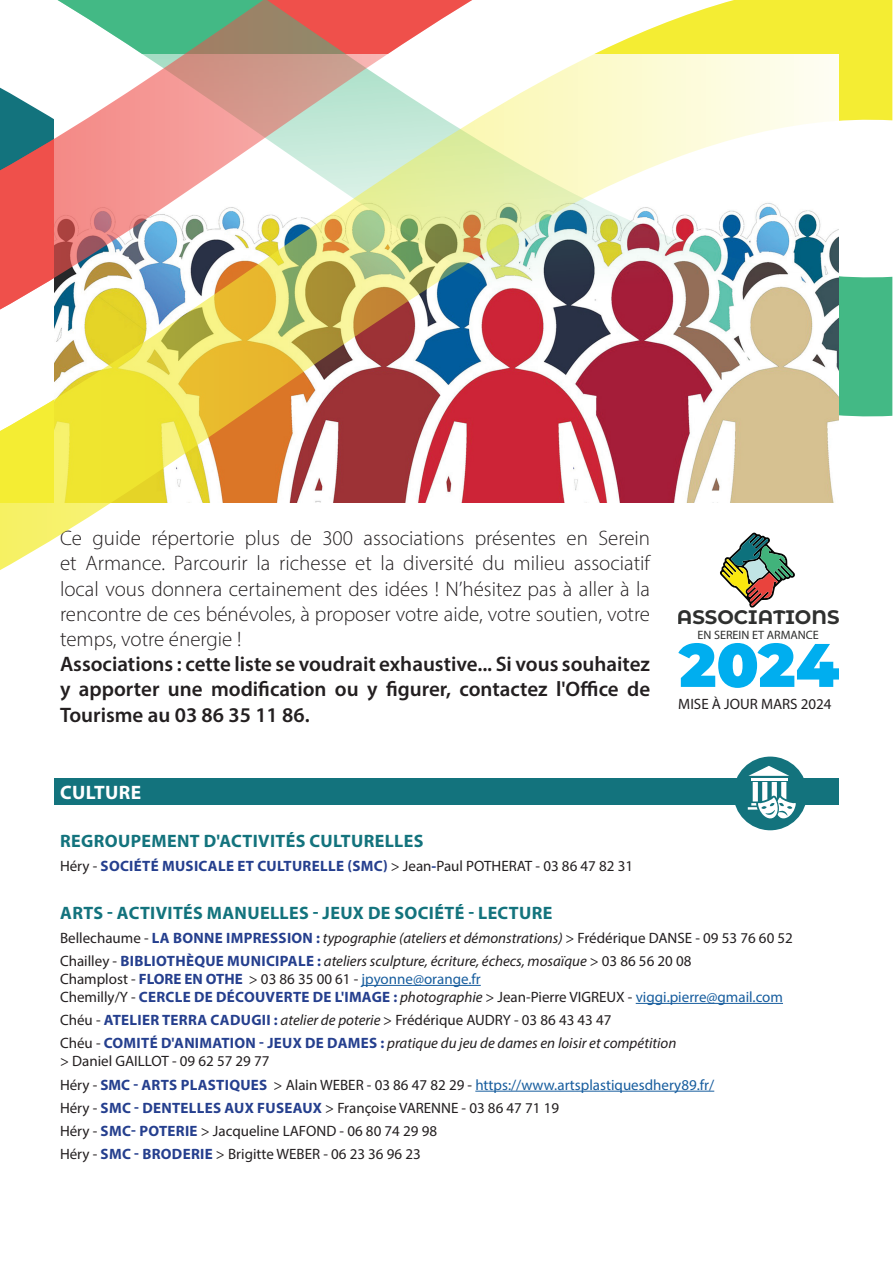
<style>
.page{position:relative;width:893px;height:1263px;background:#fff}
.page>*{position:absolute;margin:0;border:0;box-sizing:border-box;transform-origin:0 0}
.t1{font:300 21px/25.2px "Myriad Pro";color:#231f20;text-align:justify}
.t2{font:600 21px/25.2px "Myriad Pro";color:#231f20;text-align:justify}
.t3{font:700 19.65px "Montserrat Alternates";color:#2f302f}
.t4{font:700 19.5px "Myriad Pro";letter-spacing:.02em;color:#fff}
.t5{font:700 18px "Myriad Pro";letter-spacing:.02em;color:#13737d}
.t6{font:15px/23.2px "Myriad Pro";color:#231f20}
.t7{font:italic 15px/23.2px "Myriad Pro";color:#231f20}
.t8{font:12.15px "Myriad Pro";color:#2f302f}
.s1{font-weight:700;color:#253f8e}
.s2{font-style:normal}
.s3{font-weight:700;font-style:normal;color:#253f8e}
.s4{color:#175d9e}
.s5{font-style:italic}
</style>
<div class="page">
<div style="left:54px;top:778px;width:785px;height:27px;background:#13737d"></div>
<hr style="left:362px;top:985px;width:119px;height:1px;background:#175d9e">
<hr style="left:636px;top:1003px;width:147px;height:1px;background:#175d9e">
<hr style="left:475px;top:1091px;width:239px;height:1px;background:#175d9e">
<svg style="left:0;top:0;width:892px;height:570px"></svg>
<div style="left:733px;top:756px;width:74px;height:74px;background:#13737d;border-radius:50%"></div>
<hr style="left:751px;top:778px;width:37px;height:2px;background:#fff">
<svg style="left:748px;top:766px;width:41px;height:10px"></svg>
<svg style="left:748px;top:782px;width:48px;height:38px"></svg>
<svg style="left:678px;top:643px;width:161px;height:45px"></svg>
<svg style="left:719px;top:532px;width:76px;height:76px"></svg>
<p class="t1" style="left:60px;top:525px;width:592px">Ce guide répertorie plus de 300 associations présentes en Serein et Armance. Parcourir la richesse et la diversité du milieu associatif local vous donnera certainement des idées ! N’hésitez pas à aller à la rencontre de ces bénévoles, à proposer votre aide, votre soutien, votre temps, votre énergie !</p>
<h1 class="t2" style="left:60px;top:651px;width:592px">Associations : cette liste se voudrait exhaustive... Si vous souhaitez y apporter une modification ou y figurer, contactez l'Office de Tourisme au 03 86 35 11 86.</h1>
<h2 class="t3" style="left:677px;top:603px;width:164px">ASSOCIATIONS</h2>
<p class="t8" style="left:697px;top:627px;width:123px">EN SEREIN ET ARMANCE</p>
<p class="t6" style="left:678px;top:692px;width:155px">MISE À JOUR MARS 2024</p>
<h3 class="t4" style="left:60px;top:779px;width:83px">CULTURE</h3>
<p class="t5" style="left:60px;top:829px;width:365px">REGROUPEMENT D'ACTIVITÉS CULTURELLES</p>
<p class="t6" style="left:60px;top:854px;width:575px">Héry - <span class="s1">SOCIÉTÉ MUSICALE ET CULTURELLE (SMC)</span> &gt; Jean<span class="s1">-</span>Paul POTHERAT - 03 86 47 82 31</p>
<p class="t5" style="left:60px;top:901px;width:494px">ARTS - ACTIVITÉS MANUELLES - JEUX DE SOCIÉTÉ - LECTURE</p>
<p class="t7" style="left:60px;top:926px;width:734px"><span class="s2">Bellechaume -</span> <span class="s3">LA BONNE IMPRESSION :</span> typographie (ateliers et démonstrations) <span class="s2">&gt; Frédérique DANSE - 09 53 76 60 52<br>Chailley -</span> <span class="s3">BIBLIOTHÈQUE MUNICIPALE :</span> ateliers sculpture, écriture, échecs, mosaïque <span class="s2">&gt; 03 86 56 20 08</span></p>
<p class="t6" style="left:60px;top:970px;width:724px;line-height:18px">Champlost - <span class="s1">FLORE EN OTHE</span> &gt; 03 86 35 00 61 - <span class="s4">jpyonne@orange.fr<br></span>Chemilly/Y - <span class="s1">CERCLE DE DÉCOUVERTE DE L'IMAGE :</span> <span class="s5">photographie</span> &gt; Jean-Pierre VIGREUX - <span class="s4">viggi.pierre@gmail.com</span></p>
<p class="t7" style="left:60px;top:1008px;width:618px"><span class="s2">Chéu -</span> <span class="s3">ATELIER TERRA CADUGII :</span> atelier de poterie <span class="s2">&gt; Frédérique AUDRY - 03 86 43 43 47<br>Chéu -</span> <span class="s3">COMITÉ D'ANIMATION - JEUX DE DAMES :</span> pratique du jeu de dames en loisir et compétition</p>
<p class="t6" style="left:60px;top:1049px;width:656px">&gt; Daniel GAILLOT - 09 62 57 29 77<br>Héry - <span class="s1">SMC - ARTS PLASTIQUES</span> &gt; Alain WEBER - 03 86 47 82 29 - <span class="s4">https://www.artsplastiquesdhery89.fr/ </span>Héry - <span class="s1">SMC - DENTELLES AUX FUSEAUX</span> &gt; Françoise VARENNE - 03 86 47 71 19<br>Héry - <span class="s1">SMC- POTERIE</span> &gt; Jacqueline LAFOND - 06 80 74 29 98<br>Héry - <span class="s1">SMC - BRODERIE</span> &gt; Brigitte WEBER - 06 23 36 96 23</p>
</div>
